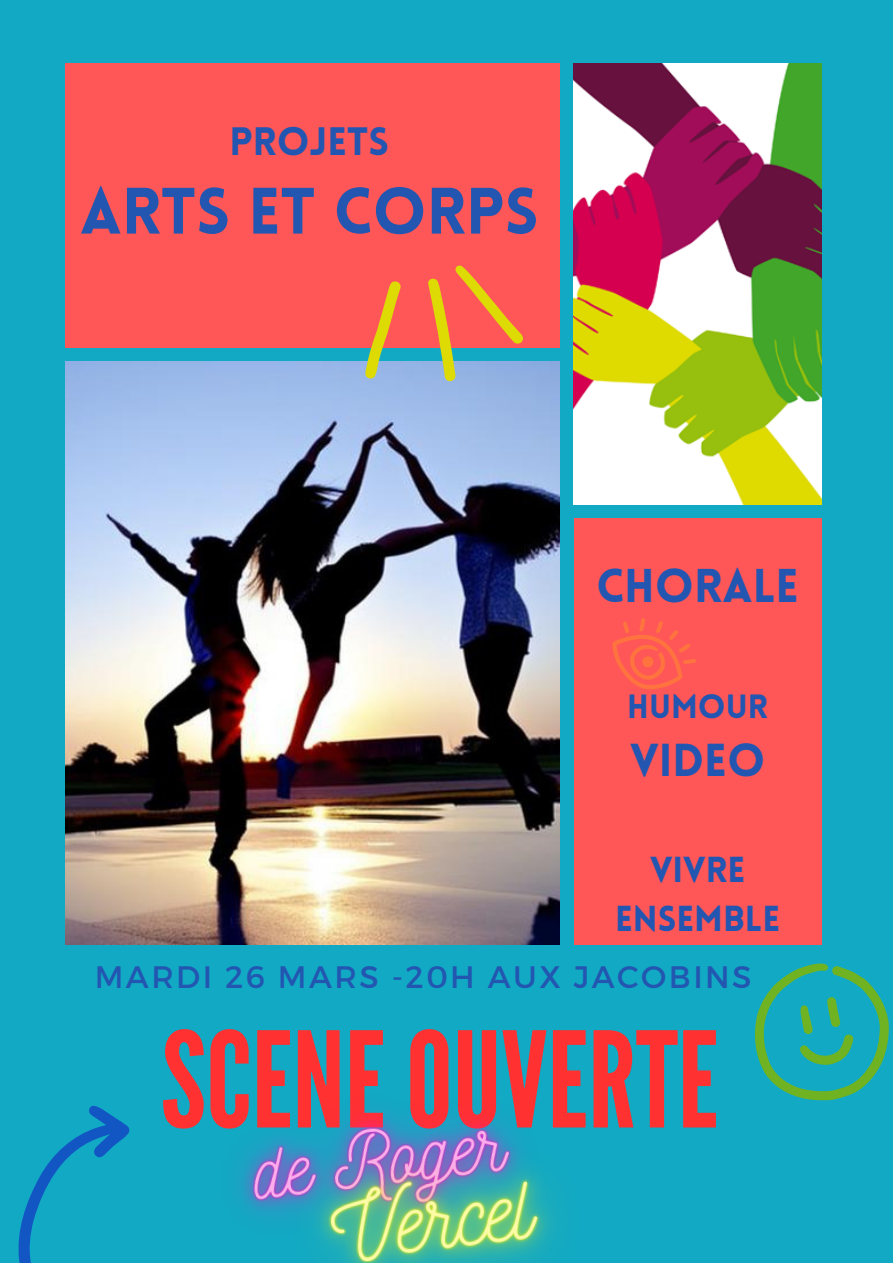
<style>
.page{position:relative;width:893px;height:1263px;background:#12a9c4}
.page>*{position:absolute;margin:0;border:0;box-sizing:border-box;transform-origin:0 0}
.t1{font:132.38px "League Gothic";color:#ff3131}
.t2{font:900 64.05px "Lovelo";color:#2256b1}
.t3{font:900 46.28px "Lovelo";color:#2256b1}
.t4{font:900 45.15px "Lovelo";color:#2256b1}
.t5{font:900 38.78px "Lovelo";color:#2256b1}
.t6{font:900 35.33px/49px "Lovelo";color:#2256b1;text-align:center}
.t7{font:900 32.85px "Lovelo";color:#2256b1}
.t8{font:31.05px "Montserrat";letter-spacing:.08em;color:#2256b1}
</style>
<div class="page">
<img style="left:66px;top:362px;width:494px;height:582px">
<img style="left:574px;top:64px;width:247px;height:440px">
<div style="left:574px;top:518px;width:247px;height:426px;background:#ff5757"></div>
<div style="left:66px;top:64px;width:494px;height:284px;background:#ff5757"></div>
<svg style="left:731px;top:944px;width:158px;height:157px"></svg>
<svg style="left:612px;top:618px;width:84px;height:71px"></svg>
<svg style="left:349px;top:265px;width:181px;height:131px"></svg>
<svg style="left:18px;top:1105px;width:112px;height:158px"></svg>
<img style="left:240px;top:1113px;width:311px;height:150px">
<h6 class="t5" style="left:229px;top:126px;width:161px">PROJETS</h6>
<h6 class="t2" style="left:80px;top:186px;width:460px">ARTS ET CORPS</h6>
<p class="t3" style="left:596px;top:567px;width:204px">CHORALE</p>
<p class="t7" style="left:627px;top:694px;width:142px">HUMOUR</p>
<p class="t4" style="left:630px;top:742px;width:137px">VIDEO</p>
<h4 class="t6" style="left:615px;top:849px;width:166px">VIVRE<br>ENSEMBLE</h4>
<h5 class="t8" style="left:95px;top:957px;width:658px">MARDI 26 MARS -20H AUX JACOBINS</h5>
<p class="t1" style="left:161px;top:1004px;width:559px">SCENEOUVERTE</p>
</div>
